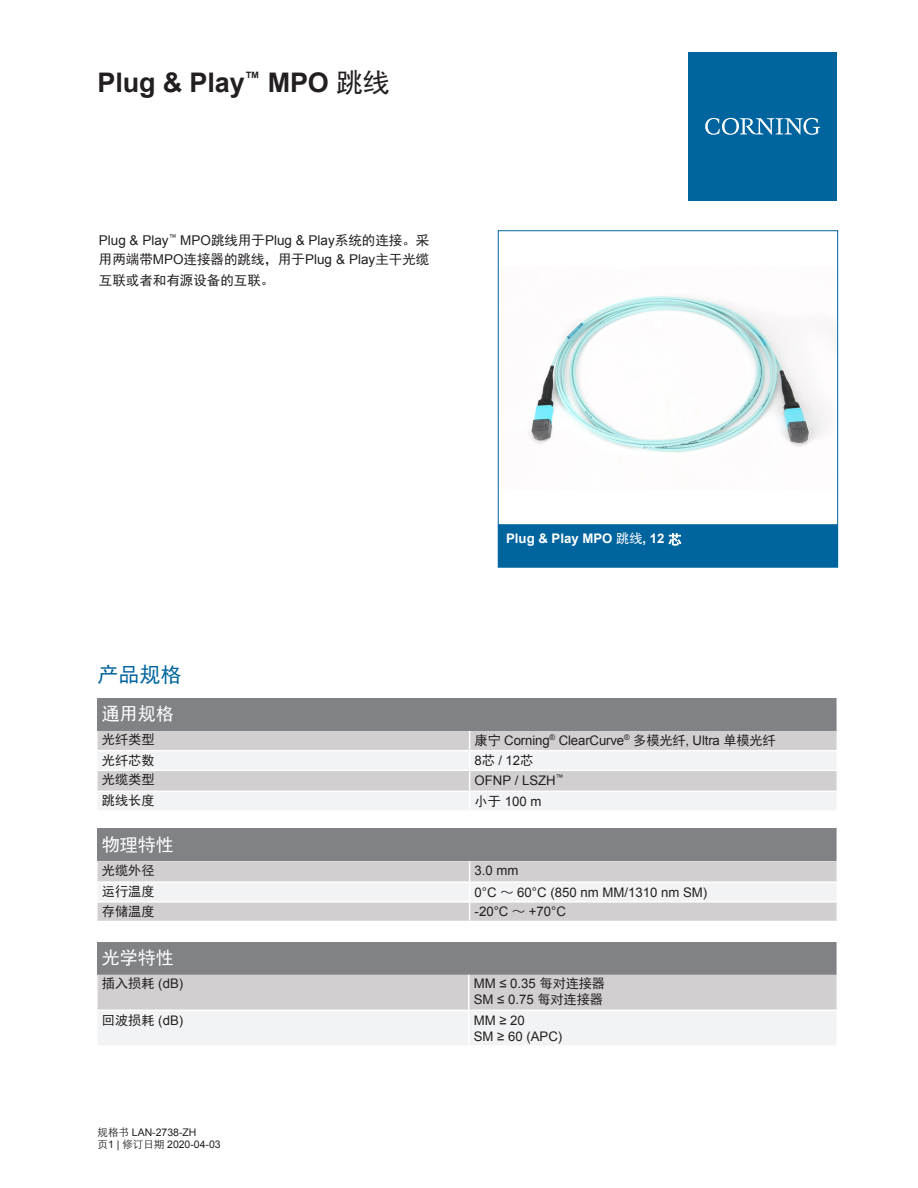
<style>
.page{position:relative;width:918px;height:1188px;background:#fff}
.page>*{position:absolute;margin:0;border:0;box-sizing:border-box;transform-origin:0 0}
.Standard_ohne_Silben{font:700 27px "Arial";letter-spacing:-.005em;color:#231f20}
.t1{font:21px "Sim Hei";color:#00649e}
.t2{font:18px "Sim Hei";color:#fff}
.t3{font:13.5px/20.2px "Sim Hei";color:#231f20;text-align:justify}
.t4{font:13.2px/15.9px "Arial";color:#231f20}
.t5{font:13.2px "Sim Hei";color:#231f20}
.Arial_9_white_bold_l{font:700 13.2px "Arial";color:#fff}
.t6{font:10.5px "Arial";color:#231f20}
.s1{font-family:"Sim Hei";font-weight:400}
.s2{font-family:"Arial"}
.s3{font-family:"ST Xihei";font-weight:400}
.s4{font-family:"Sim Hei"}
.s5{font-family:"ST Heiti TC";font-weight:300}
</style>
<div class="page">
<div style="left:688px;top:52px;width:149px;height:149px;background:#00649e"></div>
<svg style="left:705px;top:118px;width:115px;height:17px"></svg>
<div style="left:98px;top:698px;width:739px;height:33px;background:#808285"></div>
<div style="left:98px;top:731px;width:739px;height:19px;background:#d1cfcf"></div>
<svg style="left:98px;top:752px;width:739px;height:58px;fill:#f2f3f4"></svg>
<hr style="left:98px;top:770px;width:372px;height:1px;background:#fff">
<hr style="left:470px;top:770px;width:368px;height:1px;background:#fff">
<hr style="left:98px;top:791px;width:372px;height:1px;background:#fff">
<svg style="left:469px;top:731px;width:1px;height:79px"></svg>
<hr style="left:470px;top:791px;width:368px;height:1px;background:#fff">
<div style="left:98px;top:942px;width:739px;height:33px;background:#808285"></div>
<svg style="left:98px;top:975px;width:739px;height:70px"></svg>
<hr style="left:468px;top:975px;width:1px;height:35px;background:#fff">
<hr style="left:98px;top:1010px;width:371px;height:1px;background:#fff">
<hr style="left:468px;top:1011px;width:1px;height:34px;background:#fff">
<hr style="left:469px;top:1010px;width:369px;height:1px;background:#fff">
<div style="left:98px;top:829px;width:739px;height:32px;background:#808285"></div>
<svg style="left:98px;top:861px;width:739px;height:60px"></svg>
<hr style="left:470px;top:901px;width:368px;height:2px;background:#fff">
<img style="left:529px;top:295px;width:307px;height:182px">
<div style="left:498px;top:230px;width:340px;height:295px;border:1px solid #00649e"></div>
<div style="left:498px;top:525px;width:340px;height:42px;background:#00649e"></div>
<div style="left:498px;top:525px;width:340px;height:43px;border:1px solid #00649e"></div>
<p class="Standard_ohne_Silben" style="left:98px;top:65px;width:294px">Plug &amp; Play<sup>™</sup> MPO <span class="s1">跳线</span></p>
<p class="t3" style="left:99px;top:230px;width:332px"><span class="s2">Plug &amp; Play</span><sup>™</sup> <span class="s2">MPO</span>跳线用于<span class="s2">Plug &amp; Play</span>系统的连接。采用两端带<span class="s2">MPO</span>连接器的跳线，用于<span class="s2">Plug &amp; Play</span>主干光缆互联或者和有源设备的互联。</p>
<p class="Arial_9_white_bold_l" style="left:506px;top:530px;width:177px">Plug &amp; Play MPO <span class="s1">跳线</span>, 12 <span class="s3">芯</span></p>
<p class="t1" style="left:98px;top:664px;width:85px">产品规格</p>
<p class="t2" style="left:102px;top:705px;width:73px">通用规格</p>
<p class="t5" style="left:102px;top:733px;width:54px">光纤类型</p>
<p class="t4" style="left:475px;top:732px;width:303px"><span class="s4">康宁</span> Corning<sup>®</sup> ClearCurve<sup>®</sup> <span class="s4">多模光纤</span>, Ultra <span class="s4">单模光纤</span></p>
<p class="t5" style="left:102px;top:753px;width:54px">光纤芯数</p>
<p class="t4" style="left:475px;top:753px;width:60px">8<span class="s4">芯</span> / 12<span class="s4">芯</span></p>
<p class="t5" style="left:102px;top:773px;width:54px">光缆类型</p>
<p class="t4" style="left:475px;top:772px;width:90px">OFNP / LSZH<sup>™</sup></p>
<p class="t5" style="left:102px;top:794px;width:54px">跳线长度</p>
<p class="t4" style="left:475px;top:793px;width:68px"><span class="s4">小于</span> 100 m</p>
<p class="t2" style="left:102px;top:835px;width:73px">物理特性</p>
<p class="t5" style="left:102px;top:863px;width:54px">光缆外径</p>
<p class="t4" style="left:475px;top:863px;width:46px">3.0 mm</p>
<p class="t5" style="left:102px;top:885px;width:54px">运行温度</p>
<p class="t4" style="left:475px;top:884px;width:234px">0°C <span class="s4">～</span> 60°C (850 nm MM/1310 nm SM)</p>
<p class="t5" style="left:102px;top:905px;width:54px">存储温度</p>
<p class="t4" style="left:475px;top:904px;width:93px">-20°C <span class="s4">～</span> +70°C</p>
<p class="t2" style="left:102px;top:949px;width:73px">光学特性</p>
<p class="t5" style="left:102px;top:977px;width:83px">插入损耗 <span class="s2">(dB)</span></p>
<p class="t4" style="left:474px;top:976px;width:133px">MM ≤ 0.35 <span class="s4">每对连接器<br></span>SM ≤ 0.75 <span class="s4">每对连接器</span></p>
<p class="t5" style="left:102px;top:1013px;width:83px">回波损耗 <span class="s2">(dB)</span></p>
<p class="t4" style="left:474px;top:1012px;width:90px">MM ≥ 20<br>SM ≥ 60 (APC)</p>
<p class="t6" style="left:98px;top:1125px;width:100px"><span class="s5">规格书</span> LAN-2738-ZH</p>
<p class="t6" style="left:98px;top:1138px;width:125px"><span class="s5">页</span>1 | <span class="s5">修订日期</span> 2020-04-03</p>
</div>
